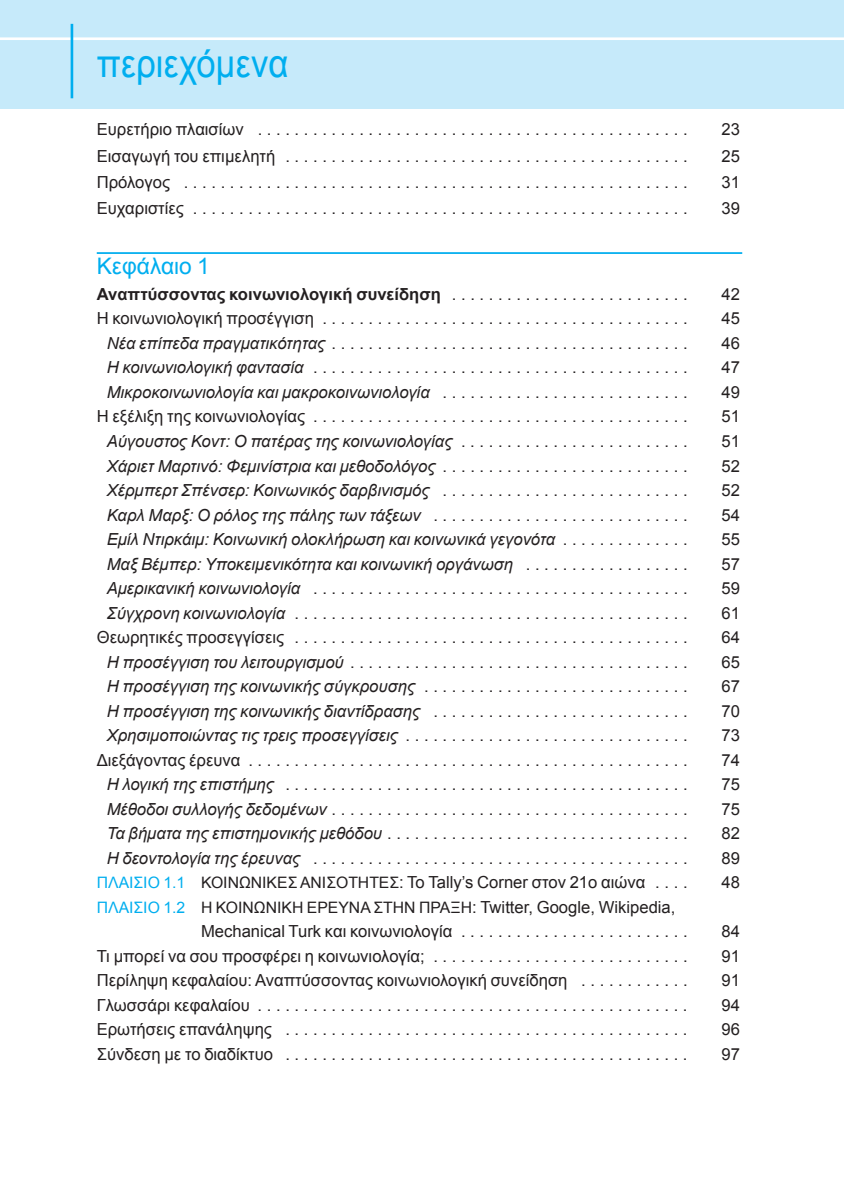
<style>
.page{position:relative;width:844px;height:1188px;background:#fff}
.page>*{position:absolute;margin:0;border:0;box-sizing:border-box;transform-origin:0 0}
.t1{font:38.5px "Arial";color:#00aeef;scale:.9 1}
.t2{font:22.75px "Arial";color:#00aeef}
.t3{font:16.62px/24.5px "Arial";color:#231f20}
.t4{font:italic 16.62px "Arial";color:#231f20}
.t5{font:700 16.62px "Arial";color:#231f20}
.s1{font-weight:400}
.s2{font-style:italic}
.s3{font-style:normal}
.s4{font-size:15.75px;color:#00aeef}
.s5{font-size:15.75px}
</style>
<div class="page">
<hr style="left:97px;top:252px;width:645px;height:2px;background:#00aeef">
<div style="left:0;top:0;width:843px;height:108px;background:#c6eafa"></div>
<hr style="left:0;top:37px;width:843px;height:3px;background:#fff">
<hr style="left:71px;top:24px;width:2px;height:74px;background:#00aeef">
<h1 class="t1" style="left:97px;top:42px;width:214px">περιεχόμενα</h1>
<p class="t3" style="left:97px;top:117px;width:592px">Ευρετήριο πλαισίων . . . . . . . . . . . . . . . . . . . . . . . . . . . . . . . . . . . . . . . . . . . . . . .</p>
<p class="t3" style="left:721px;top:117px;width:20px">23</p>
<p class="t3" style="left:97px;top:143px;width:592px">Εισαγωγή του επιμελητή . . . . . . . . . . . . . . . . . . . . . . . . . . . . . . . . . . . . . . . . . . . .</p>
<p class="t3" style="left:721px;top:143px;width:20px">25</p>
<p class="t3" style="left:97px;top:170px;width:592px">Πρόλογος . . . . . . . . . . . . . . . . . . . . . . . . . . . . . . . . . . . . . . . . . . . . . . . . . . . . . . .</p>
<p class="t3" style="left:721px;top:170px;width:20px">31</p>
<p class="t3" style="left:97px;top:196px;width:592px">Ευχαριστίες . . . . . . . . . . . . . . . . . . . . . . . . . . . . . . . . . . . . . . . . . . . . . . . . . . . . . .</p>
<p class="t3" style="left:721px;top:196px;width:20px">39</p>
<h2 class="t2" style="left:97px;top:253px;width:114px">Κεφάλαιο 1</h2>
<p class="t5" style="left:97px;top:285px;width:592px">Αναπτύσσοντας κοινωνιολογική συνείδηση <span class="s1">. . . . . . . . . . . . . . . . . . . . . . . . . .</span></p>
<p class="t3" style="left:721px;top:282px;width:20px">42</p>
<p class="t3" style="left:97px;top:306px;width:592px">Η κοινωνιολογική προσέγγιση . . . . . . . . . . . . . . . . . . . . . . . . . . . . . . . . . . . . . . . .</p>
<p class="t3" style="left:721px;top:306px;width:20px">45</p>
<p class="t3" style="left:107px;top:331px;width:582px"><span class="s2">Νέα επίπεδα πραγματικότητας</span> . . . . . . . . . . . . . . . . . . . . . . . . . . . . . . . . . . . . . . .</p>
<p class="t3" style="left:721px;top:331px;width:20px">46</p>
<p class="t3" style="left:107px;top:355px;width:582px"><span class="s2">Η κοινωνιολογική φαντασία</span> . . . . . . . . . . . . . . . . . . . . . . . . . . . . . . . . . . . . . . . . .</p>
<p class="t3" style="left:721px;top:355px;width:20px">47</p>
<p class="t4" style="left:107px;top:383px;width:582px">Μικροκοινωνιολογία και μακροκοινωνιολογία <span class="s3">. . . . . . . . . . . . . . . . . . . . . . . . . . .</span></p>
<p class="t3" style="left:721px;top:380px;width:20px">49</p>
<p class="t3" style="left:97px;top:404px;width:592px">Η εξέλιξη της κοινωνιολογίας . . . . . . . . . . . . . . . . . . . . . . . . . . . . . . . . . . . . . . . . .</p>
<p class="t3" style="left:721px;top:404px;width:20px">51</p>
<p class="t4" style="left:107px;top:432px;width:582px">Αύγουστος Κοντ: Ο πατέρας της κοινωνιολογίας <span class="s3">. . . . . . . . . . . . . . . . . . . . . . . . .</span></p>
<p class="t3" style="left:721px;top:429px;width:20px">51</p>
<p class="t4" style="left:107px;top:456px;width:582px">Χάριετ Μαρτινό: Φεμινίστρια και μεθοδολόγος <span class="s3">. . . . . . . . . . . . . . . . . . . . . . . . . . .</span></p>
<p class="t3" style="left:721px;top:453px;width:20px">52</p>
<p class="t4" style="left:107px;top:481px;width:582px">Χέρμπερτ Σπένσερ: Κοινωνικός δαρβινισμός <span class="s3">. . . . . . . . . . . . . . . . . . . . . . . . . . .</span></p>
<p class="t3" style="left:721px;top:478px;width:20px">52</p>
<p class="t4" style="left:107px;top:505px;width:582px">Καρλ Μαρξ: Ο ρόλος της πάλης των τάξεων <span class="s3">. . . . . . . . . . . . . . . . . . . . . . . . . . . .</span></p>
<p class="t3" style="left:721px;top:502px;width:20px">54</p>
<p class="t4" style="left:107px;top:530px;width:582px">Εμίλ Ντιρκάιμ: Κοινωνική ολοκλήρωση και κοινωνικά γεγονότα <span class="s3">. . . . . . . . . . . . . .</span></p>
<p class="t3" style="left:721px;top:527px;width:20px">55</p>
<p class="t4" style="left:107px;top:554px;width:582px">Μαξ Βέμπερ: Υποκειμενικότητα και κοινωνική οργάνωση <span class="s3">. . . . . . . . . . . . . . . . . .</span></p>
<p class="t3" style="left:721px;top:551px;width:20px">57</p>
<p class="t3" style="left:107px;top:576px;width:582px"><span class="s2">Αμερικανική κοινωνιολογία</span> . . . . . . . . . . . . . . . . . . . . . . . . . . . . . . . . . . . . . . . . .</p>
<p class="t3" style="left:721px;top:576px;width:20px">59</p>
<p class="t3" style="left:107px;top:600px;width:582px"><span class="s2">Σύγχρονη κοινωνιολογία</span> . . . . . . . . . . . . . . . . . . . . . . . . . . . . . . . . . . . . . . . . . . .</p>
<p class="t3" style="left:721px;top:600px;width:20px">61</p>
<p class="t3" style="left:97px;top:625px;width:592px">Θεωρητικές προσεγγίσεις . . . . . . . . . . . . . . . . . . . . . . . . . . . . . . . . . . . . . . . . . . .</p>
<p class="t3" style="left:721px;top:625px;width:20px">64</p>
<p class="t3" style="left:107px;top:649px;width:582px"><span class="s2">Η προσέγγιση του λειτουργισμού</span> . . . . . . . . . . . . . . . . . . . . . . . . . . . . . . . . . . . . .</p>
<p class="t3" style="left:721px;top:649px;width:20px">65</p>
<p class="t4" style="left:107px;top:677px;width:582px">Η προσέγγιση της κοινωνικής σύγκρουσης <span class="s3">. . . . . . . . . . . . . . . . . . . . . . . . . . . . .</span></p>
<p class="t3" style="left:721px;top:674px;width:20px">67</p>
<p class="t4" style="left:107px;top:701px;width:582px">Η προσέγγιση της κοινωνικής διαντίδρασης <span class="s3">. . . . . . . . . . . . . . . . . . . . . . . . . . . .</span></p>
<p class="t3" style="left:721px;top:698px;width:20px">70</p>
<p class="t4" style="left:107px;top:726px;width:582px">Χρησιμοποιώντας τις τρεις προσεγγίσεις <span class="s3">. . . . . . . . . . . . . . . . . . . . . . . . . . . . . . .</span></p>
<p class="t3" style="left:721px;top:723px;width:20px">73</p>
<p class="t3" style="left:97px;top:747px;width:592px">Διεξάγοντας έρευνα . . . . . . . . . . . . . . . . . . . . . . . . . . . . . . . . . . . . . . . . . . . . . . . .</p>
<p class="t3" style="left:721px;top:747px;width:20px">74</p>
<p class="t3" style="left:107px;top:772px;width:582px"><span class="s2">Η λογική της επιστήμης</span> . . . . . . . . . . . . . . . . . . . . . . . . . . . . . . . . . . . . . . . . . . . .</p>
<p class="t3" style="left:721px;top:772px;width:20px">75</p>
<p class="t3" style="left:107px;top:796px;width:582px"><span class="s2">Μέθοδοι συλλογής δεδομένων</span> . . . . . . . . . . . . . . . . . . . . . . . . . . . . . . . . . . . . . . .</p>
<p class="t3" style="left:721px;top:796px;width:20px">75</p>
<p class="t3" style="left:107px;top:821px;width:582px"><span class="s2">Τα βήματα της επιστημονικής μεθόδου</span> . . . . . . . . . . . . . . . . . . . . . . . . . . . . . . . . .</p>
<p class="t3" style="left:721px;top:821px;width:20px">82</p>
<p class="t3" style="left:107px;top:845px;width:582px"><span class="s2">Η δεοντολογία της έρευνας</span> . . . . . . . . . . . . . . . . . . . . . . . . . . . . . . . . . . . . . . . . .</p>
<p class="t3" style="left:721px;top:845px;width:20px">89</p>
<p class="t3" style="left:97px;top:870px;width:592px"><span class="s4">ΠΛΑΙΣΙΟ 1.1</span> <span class="s5">ΚΟΙΝΩΝΙΚΕΣ ΑΝΙΣΟΤΗΤΕΣ</span>: Το Tally’s Corner στον 21ο αιώνα . . . .</p>
<p class="t3" style="left:721px;top:870px;width:20px">48</p>
<p class="t3" style="left:201px;top:894px;width:488px;text-indent:-104px"><span class="s4">ΠΛΑΙΣΙΟ 1.2</span> <span class="s5">Η ΚΟΙΝΩΝΙΚΗ ΕΡΕυΝΑ ΣΤΗΝ ΠΡΑΞΗ</span>: Twitter, Google, Wikipedia,<br>Mechanical Turk και κοινωνιολογία . . . . . . . . . . . . . . . . . . . . . . . . .</p>
<p class="t3" style="left:721px;top:919px;width:20px">84</p>
<p class="t3" style="left:97px;top:943px;width:592px">Τι μπορεί να σου προσφέρει η κοινωνιολογία; . . . . . . . . . . . . . . . . . . . . . . . . . . . .</p>
<p class="t3" style="left:721px;top:943px;width:20px">91</p>
<p class="t3" style="left:97px;top:968px;width:592px">Περίληψη κεφαλαίου: Αναπτύσσοντας κοινωνιολογική συνείδηση . . . . . . . . . . . .</p>
<p class="t3" style="left:721px;top:968px;width:20px">91</p>
<p class="t3" style="left:97px;top:992px;width:592px">Γλωσσάρι κεφαλαίου . . . . . . . . . . . . . . . . . . . . . . . . . . . . . . . . . . . . . . . . . . . . . . .</p>
<p class="t3" style="left:721px;top:992px;width:20px">94</p>
<p class="t3" style="left:97px;top:1017px;width:592px">Ερωτήσεις επανάληψης . . . . . . . . . . . . . . . . . . . . . . . . . . . . . . . . . . . . . . . . . . . .</p>
<p class="t3" style="left:721px;top:1017px;width:20px">96</p>
<p class="t3" style="left:97px;top:1041px;width:592px">Σύνδεση με το διαδίκτυο . . . . . . . . . . . . . . . . . . . . . . . . . . . . . . . . . . . . . . . . . . . .</p>
<p class="t3" style="left:721px;top:1041px;width:20px">97</p>
</div>
